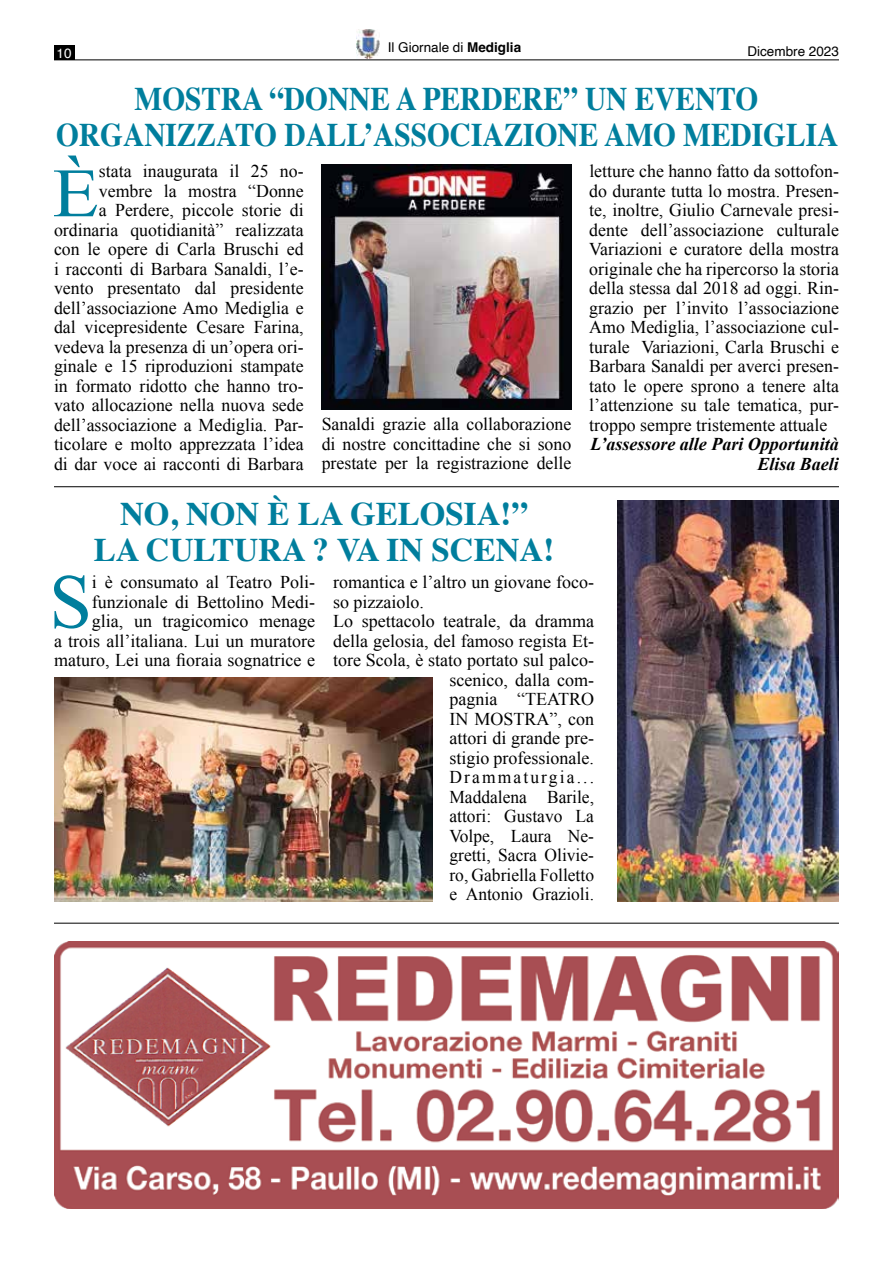
<style>
.page{position:relative;width:893px;height:1263px;background:#fff}
.page>*{position:absolute;margin:0;border:0;box-sizing:border-box;transform-origin:0 0}
.t1{font:76.95px "Times New Roman";color:#007e9d}
.t2{font:69.15px "Times New Roman";color:#007e9d;scale:1.1 1}
.t3{font:700 33px/36px "Times";color:#007e9d;text-align:center;scale:.89 1}
.t4{font:700 33px/36px "Times";color:#007e9d;text-align:center}
.t5{font:18px/19.5px "Times New Roman";color:#000;text-align:right}
.t6{font:italic 700 18px/19.5px "Times New Roman";color:#000;text-align:right}
.t7{font:18px "Times New Roman";letter-spacing:.12em;color:#000}
.t8{font:13.5px "Helvetica";color:#000}
.t9{font:13.5px "Helvetica";color:#fff}
.s1{font-weight:700}
</style>
<div class="page">
<img style="left:356px;top:30px;width:24px;height:28px">
<div style="left:54px;top:46px;width:20px;height:14px;background:#000"></div>
<hr style="left:54px;top:59px;width:785px;height:1px;background:#000">
<hr style="left:54px;top:923px;width:785px;height:1px;background:#000">
<hr style="left:54px;top:486px;width:785px;height:1px;background:#000">
<img style="left:54px;top:941px;width:785px;height:268px">
<img style="left:54px;top:677px;width:378px;height:224px">
<img style="left:618px;top:501px;width:221px;height:401px">
<img style="left:322px;top:165px;width:249px;height:244px">
<p class="t9" style="left:57px;top:43px;width:17px">10</p>
<p class="t8" style="left:388px;top:37px;width:135px">Il Giornale di <span class="s1">Mediglia</span></p>
<p class="t8" style="left:747px;top:41px;width:93px">Dicembre 2023</p>
<h3 class="t3" style="left:56px;top:77px;width:880px">MOSTRA “DONNE A PERDERE” UN EVENTO<br>ORGANIZZATO DALL’ASSOCIAZIONE AMO MEDIGLIA</h3>
<h2 class="t2" style="left:52px;top:147px;width:44px">È</h2>
<p class="t5" style="left:54px;top:161px;width:251px">stata inaugurata il 25 no&shy;vembre la mostra “Donne<br>a Perdere, piccole storie di ordinaria quotidianità” realizzata con le opere di Carla Bruschi ed i racconti di Barbara Sanaldi, l’e&shy;vento presentato dal presidente dell’associazione Amo Mediglia e dal vicepresidente Cesare Farina, vedeva la presenza di un’opera ori&shy;ginale e 15 riproduzioni stampate in formato ridotto che hanno tro&shy;vato allocazione nella nuova sede dell’associazione a Mediglia. Par&shy;ticolare e molto apprezzata l’idea di dar voce ai racconti di Barbara</p>
<p class="t5" style="left:322px;top:414px;width:251px;text-align:justify">Sanaldi grazie alla collaborazione di nostre concittadine che si sono prestate per la registrazione delle</p>
<h3 class="t4" style="left:94px;top:493px;width:462px">NO, NON È LA GELOSIA!”<br>LA CULTURA ? VA IN SCENA!</h3>
<p class="t5" style="left:589px;top:161px;width:251px;text-align:justify">letture che hanno fatto da sottofon&shy;do durante tutta lo mostra. Presen&shy;te, inoltre, Giulio Carnevale presi&shy;dente dell’associazione culturale Variazioni e curatore della mostra originale che ha ripercorso la storia della stessa dal 2018 ad oggi. Rin&shy;grazio per l’invito l’associazione Amo Mediglia, l’associazione cul&shy;turale Variazioni, Carla Bruschi e Barbara Sanaldi per averci presen&shy;tato le opere sprono a tenere alta l’attenzione su tale tematica, pur&shy;troppo sempre tristemente attuale</p>
<p class="t6" style="left:590px;top:434px;width:250px">L’assessore alle Pari Opportunità<br>Elisa Baeli</p>
<h1 class="t1" style="left:49px;top:550px;width:44px">S</h1>
<p class="t5" style="left:54px;top:572px;width:263px">i è consumato al Teatro Poli&shy;funzionale di Bettolino Medi-<br>glia, un tragicomico menage<br>a trois all’italiana. Lui un muratore maturo, Lei una fioraia sognatrice e</p>
<p class="t5" style="left:333px;top:572px;width:263px">romantica e l’altro un giovane foco-</p>
<p class="t5" style="left:333px;top:592px;width:92px">so pizzaiolo.</p>
<p class="t5" style="left:333px;top:611px;width:263px">Lo spettacolo teatrale, da dramma</p>
<p class="t5" style="left:333px;top:631px;width:263px">della gelosia, del famoso regista Et-</p>
<p class="t5" style="left:333px;top:650px;width:262px">tore Scola, è stato portato sul palco-</p>
<p class="t5" style="left:449px;top:670px;width:146px">scenico, dalla com-</p>
<p class="t5" style="left:449px;top:689px;width:146px">pagnia “TEATRO</p>
<p class="t5" style="left:449px;top:709px;width:146px">IN MOSTRA”, con</p>
<p class="t5" style="left:449px;top:728px;width:146px">attori di grande pre-</p>
<p class="t5" style="left:449px;top:748px;width:146px">stigio professionale.</p>
<p class="t7" style="left:449px;top:765px;width:146px">Drammaturgia...</p>
<p class="t5" style="left:449px;top:787px;width:146px">Maddalena Barile,</p>
<p class="t5" style="left:449px;top:806px;width:146px">attori: Gustavo La</p>
<p class="t5" style="left:449px;top:826px;width:146px">Volpe, Laura Ne-</p>
<p class="t5" style="left:449px;top:845px;width:146px">gretti, Sacra Olivie-</p>
<p class="t5" style="left:449px;top:865px;width:146px">ro, Gabriella Folletto</p>
<p class="t5" style="left:449px;top:884px;width:146px">e Antonio Grazioli.</p>
</div>
